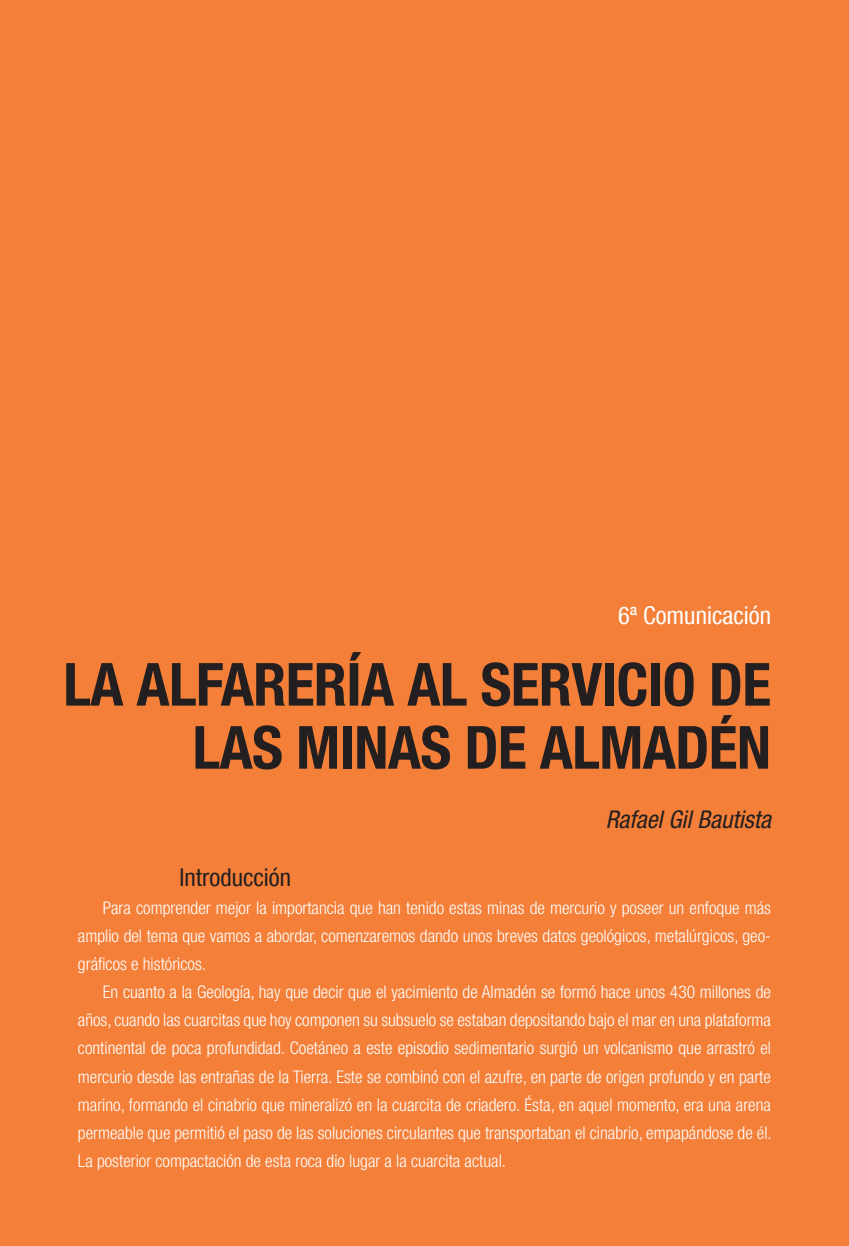
<style>
.page{position:relative;width:849px;height:1246px;background:#fff}
.page>*{position:absolute;margin:0;border:0;box-sizing:border-box;transform-origin:0 0}
.t1{font:700 condensed 59.5px/63px "Helvetica Neue LT Com";letter-spacing:-.01em;color:#231f20;text-align:right}
.t2{font:italic condensed 24.5px "Helvetica Neue LT Com";color:#231f20}
.t3{font:condensed 24.5px "Helvetica Neue LT Com";color:#fff}
.t4{font:condensed 24.5px "Helvetica Neue LT Com";color:#231f20}
.t5{font:300 condensed 17.5px/28px "Helvetica Neue LT Com";color:#fff;text-align:justify}
</style>
<div class="page">
<div style="left:0;top:0;width:15px;height:1245px;background:#f47f38"></div>
<div style="left:15px;top:0;width:833px;height:1245px;background:#f47f38"></div>
<h2 class="t3" style="left:618px;top:600px;width:154px">6ª Comunicación</h2>
<h1 class="t1" style="left:63px;top:653px;width:709px">LA ALFARERÍA AL SERVICIO DE<br>LAS MINAS DE ALMADÉN</h1>
<h2 class="t2" style="left:605px;top:805px;width:167px">Rafael Gil Bautista</h2>
<h2 class="t4" style="left:179px;top:863px;width:113px">Introducción</h2>
<p class="t5" style="left:78px;top:893px;width:694px;text-indent:25px">Para comprender mejor la importancia que han tenido estas minas de mercurio y poseer un enfoque más amplio del tema que vamos a abordar, comenzaremos dando unos breves datos geológicos, metalúrgicos, geo&shy;gráficos e históricos.</p>
<p class="t5" style="left:78px;top:977px;width:695px;text-indent:25px">En cuanto a la Geología, hay que decir que el yacimiento de Almadén se formó hace unos 430 millones de años, cuando las cuarcitas que hoy componen su subsuelo se estaban depositando bajo el mar en una plataforma continental de poca profundidad. Coetáneo a este episodio sedimentario surgió un volcanismo que arrastró el mercurio desde las entrañas de la Tierra. Este se combinó con el azufre, en parte de origen profundo y en parte marino, formando el cinabrio que mineralizó en la cuarcita de criadero. Ésta, en aquel momento, era una arena permeable que permitió el paso de las soluciones circulantes que transportaban el cinabrio, empapándose de él.<br>La posterior compactación de esta roca dio lugar a la cuarcita actual.</p>
</div>
